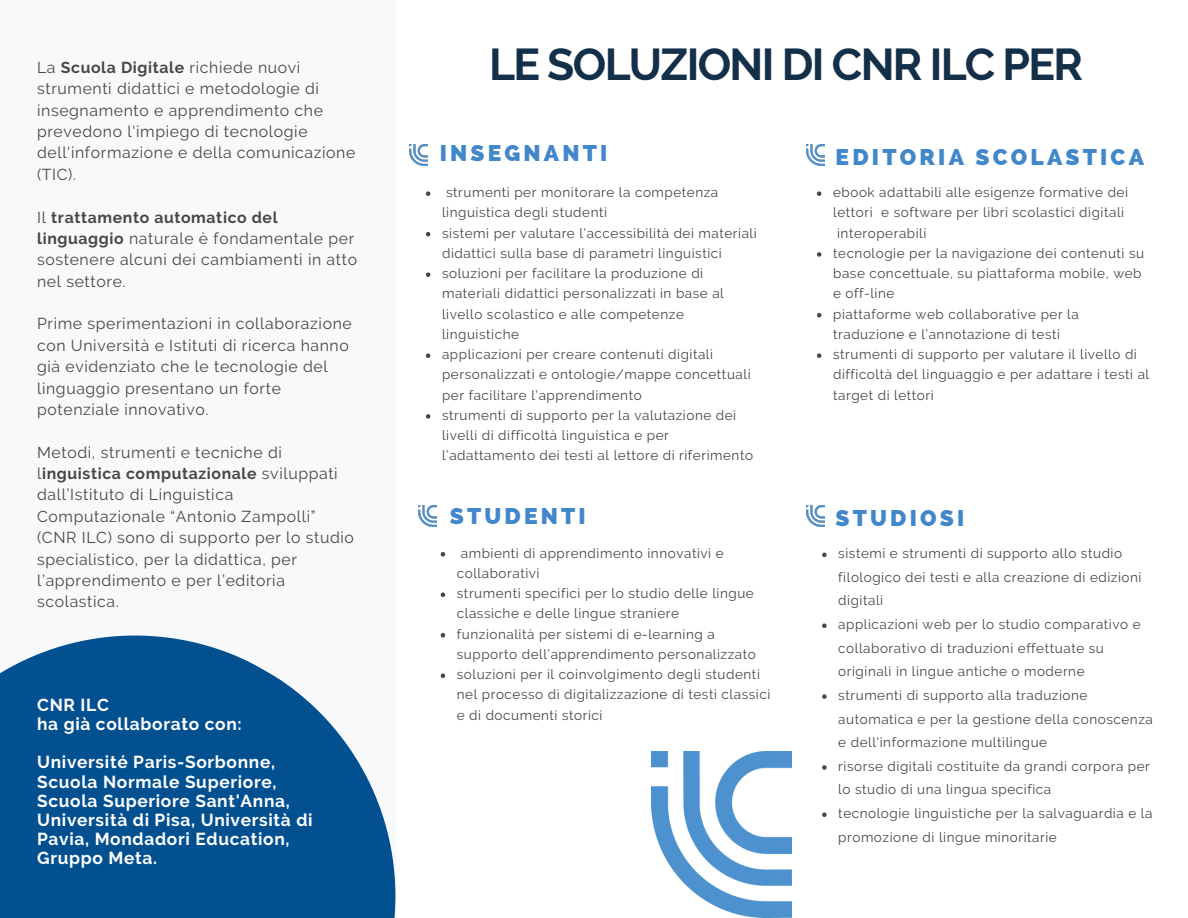
<style>
.page{position:relative;width:1188px;height:918px;background:#fff}
.page>*{position:absolute;margin:0;border:0;box-sizing:border-box;transform-origin:0 0}
.t1{font:700 44.4px "Raleway";letter-spacing:-.04em;color:#142f48}
.t2{font:800 22.8px "Raleway";letter-spacing:.14em;color:#4387cb}
.t3{font:700 17.25px/19.2px "Raleway";letter-spacing:.04em;color:#fff}
.t4{font:15.75px/21.3px "Raleway";letter-spacing:.04em;color:#464749}
.t5{font:13.5px/20.2px "Raleway";letter-spacing:.04em;color:#464749}
.s1{font-weight:700}
</style>
<div class="page">
<div style="left:0;top:0;width:396px;height:918px;background:#f8f9fa"></div>
<svg style="left:0;top:553px;width:446px;height:365px;fill:#035090"></svg>
<img style="left:651px;top:751px;width:141px;height:167px">
<img style="left:419px;top:506px;width:18px;height:21px">
<img style="left:410px;top:144px;width:18px;height:22px">
<img style="left:806px;top:144px;width:18px;height:22px">
<img style="left:806px;top:506px;width:18px;height:21px">
<svg style="left:426px;top:191px;width:4px;height:5px"></svg>
<svg style="left:426px;top:232px;width:4px;height:4px"></svg>
<svg style="left:426px;top:272px;width:4px;height:5px"></svg>
<svg style="left:426px;top:353px;width:4px;height:5px"></svg>
<svg style="left:426px;top:414px;width:4px;height:5px"></svg>
<svg style="left:822px;top:553px;width:5px;height:4px"></svg>
<svg style="left:822px;top:623px;width:5px;height:5px"></svg>
<svg style="left:822px;top:694px;width:5px;height:5px"></svg>
<svg style="left:822px;top:765px;width:5px;height:5px"></svg>
<svg style="left:822px;top:812px;width:5px;height:5px"></svg>
<svg style="left:817px;top:191px;width:4px;height:5px"></svg>
<svg style="left:817px;top:252px;width:4px;height:5px"></svg>
<svg style="left:817px;top:313px;width:4px;height:4px"></svg>
<svg style="left:817px;top:353px;width:4px;height:5px"></svg>
<svg style="left:441px;top:552px;width:4px;height:5px"></svg>
<svg style="left:441px;top:593px;width:4px;height:4px"></svg>
<svg style="left:441px;top:633px;width:4px;height:5px"></svg>
<svg style="left:441px;top:674px;width:4px;height:4px"></svg>
<p class="t4" style="left:37px;top:57px;width:320px">La <span class="s1">Scuola Digitale</span> richiede nuovi strumenti didattici e metodologie di insegnamento e apprendimento che prevedono l'impiego di tecnologie dell'informazione e della comunicazione (TIC).</p>
<p class="t4" style="left:37px;top:206px;width:321px">Il <span class="s1">trattamento automatico del linguaggio</span> naturale è fondamentale per sostenere alcuni dei cambiamenti in atto nel settore.</p>
<p class="t4" style="left:37px;top:313px;width:316px">Prime sperimentazioni in collaborazione con Università e Istituti di ricerca hanno già evidenziato che le tecnologie del linguaggio presentano un forte potenziale innovativo.</p>
<p class="t4" style="left:37px;top:442px;width:318px">Metodi, strumenti e tecniche di l<span class="s1">inguistica computazionale</span> sviluppati dall’Istituto di Linguistica Computazionale “Antonio Zampolli” (CNR ILC) sono di supporto per lo studio specialistico, per la didattica, per l’apprendimento e per l’editoria scolastica.</p>
<p class="t3" style="left:37px;top:695px;width:206px">CNR ILC<br>ha già collaborato con:</p>
<p class="t3" style="left:37px;top:753px;width:277px">Université Paris-Sorbonne,<br>Scuola Normale Superiore,<br>Scuola Superiore Sant'Anna,<br>Università di Pisa, Università di<br>Pavia, Mondadori Education,<br>Gruppo Meta.</p>
<h1 class="t1" style="left:489px;top:38px;width:596px">LE SOLUZIONI DI CNR ILC PER</h1>
<h2 class="t2" style="left:440px;top:140px;width:169px">INSEGNANTI</h2>
<p class="t5" style="left:442px;top:182px;width:316px">strumenti per monitorare la competenza linguistica degli studenti<br>sistemi per valutare l’accessibilità dei materiali didattici sulla base di parametri linguistici soluzioni per facilitare la produzione di materiali didattici personalizzati in base al livello scolastico e alle competenze linguistiche<br>applicazioni per creare contenuti digitali personalizzati e ontologie/mappe concettuali per facilitare l’apprendimento<br>strumenti di supporto per la valutazione dei livelli di difficoltà linguistica e per l’adattamento dei testi al lettore di riferimento</p>
<h2 class="t2" style="left:836px;top:143px;width:310px">EDITORIA SCOLASTICA</h2>
<p class="t5" style="left:833px;top:182px;width:318px">ebook adattabili alle esigenze formative dei lettori e software per libri scolastici digitali interoperabili<br>tecnologie per la navigazione dei contenuti su base concettuale, su piattaforma mobile, web e off-line<br>piattaforme web collaborative per la traduzione e l’annotazione di testi<br>strumenti di supporto per valutare il livello di difficoltà del linguaggio e per adattare i testi al target di lettori</p>
<h2 class="t2" style="left:450px;top:503px;width:137px">STUDENTI</h2>
<h2 class="t2" style="left:836px;top:505px;width:130px">STUDIOSI</h2>
<p class="t5" style="left:457px;top:543px;width:315px">ambienti di apprendimento innovativi e collaborativi<br>strumenti specifici per lo studio delle lingue classiche e delle lingue straniere<br>funzionalità per sistemi di e-learning a supporto dell’apprendimento personalizzato soluzioni per il coinvolgimento degli studenti nel processo di digitalizzazione di testi classici e di documenti storici</p>
<p class="t5" style="left:838px;top:542px;width:316px;line-height:23.7px">sistemi e strumenti di supporto allo studio filologico dei testi e alla creazione di edizioni digitali<br>applicazioni web per lo studio comparativo e collaborativo di traduzioni effettuate su originali in lingue antiche o moderne<br>strumenti di supporto alla traduzione automatica e per la gestione della conoscenza e dell'informazione multilingue<br>risorse digitali costituite da grandi corpora per lo studio di una lingua specifica<br>tecnologie linguistiche per la salvaguardia e la promozione di lingue minoritarie</p>
</div>
